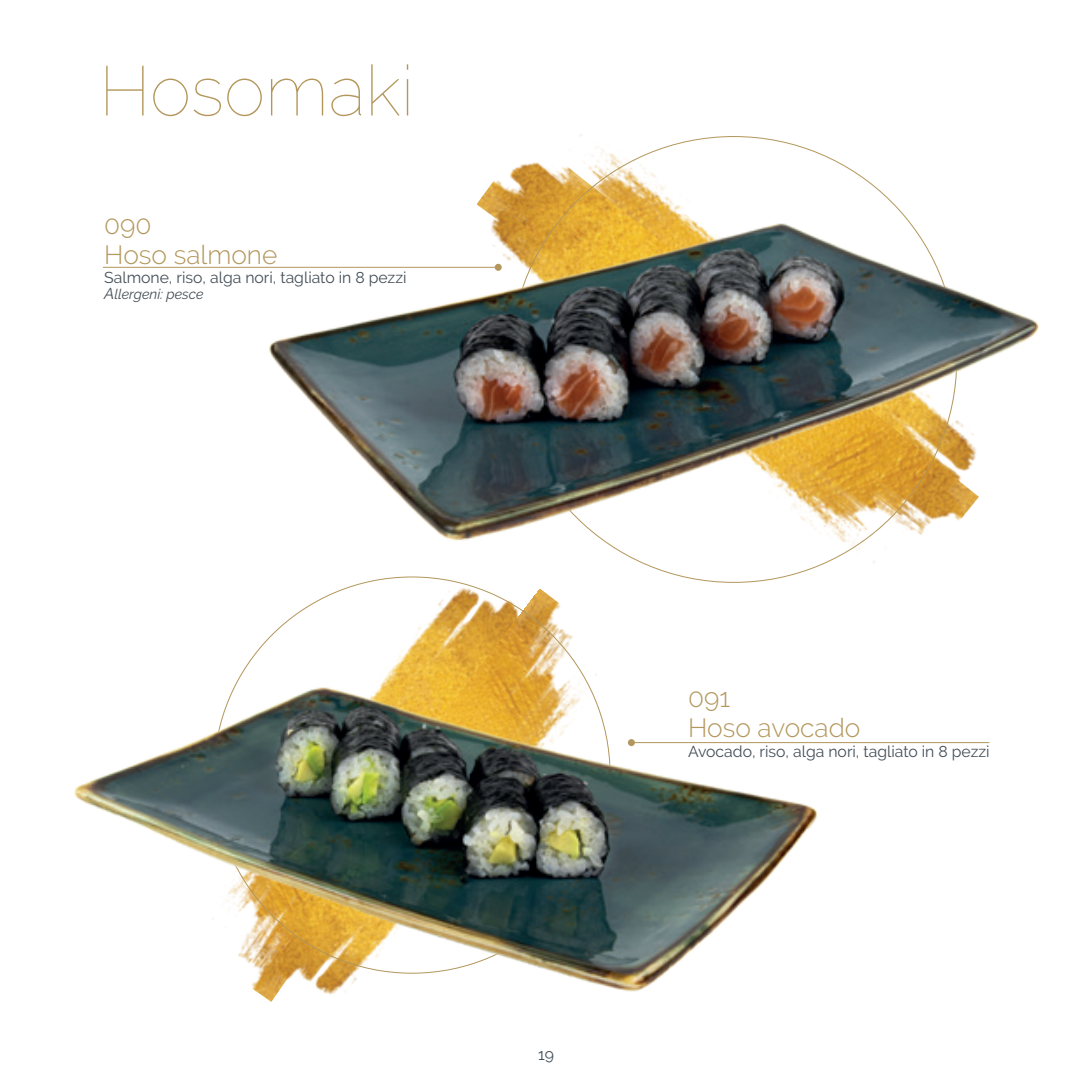
<style>
.page{position:relative;width:1092px;height:1092px;background:#fff}
.page>*{position:absolute;margin:0;border:0;box-sizing:border-box;transform-origin:0 0}
.t1{font:100 70px "Raleway";color:#b3975c}
.t2{font:300 26.25px "Raleway";color:#b3975c}
.t3{font:15.75px "Raleway";color:#434e57}
.t4{font:italic 14px "Raleway";color:#434e57}
.s1{font-size:15.75px}
</style>
<div class="page">
<img style="left:258px;top:588px;width:315px;height:61px">
<img style="left:443px;top:137px;width:455px;height:468px">
<img style="left:74px;top:649px;width:743px;height:353px">
<hr style="left:103px;top:267px;width:395px;height:1px;background:#b3975c">
<hr style="left:631px;top:742px;width:358px;height:1px;background:#b3975c">
<div style="left:628px;top:739px;width:7px;height:7px;background:#b3975c;border-radius:50%"></div>
<img style="left:252px;top:208px;width:787px;height:353px">
<p class="t1" style="left:99px;top:50px;width:316px">Hosomaki</p>
<p class="t2" style="left:104px;top:209px;width:49px">090</p>
<p class="t2" style="left:104px;top:239px;width:175px">Hoso salmone</p>
<p class="t3" style="left:104px;top:268px;width:304px">Salmone, riso, alga nori, tagliato in 8 pezzi</p>
<p class="t4" style="left:104px;top:286px;width:101px"><span class="s1">A</span>llergeni: pesce</p>
<p class="t3" style="left:538px;top:1045px;width:17px">19</p>
<p class="t2" style="left:688px;top:682px;width:44px">091</p>
<p class="t2" style="left:688px;top:712px;width:174px">Hoso avocado</p>
<p class="t3" style="left:688px;top:742px;width:303px">Avocado, riso, alga nori, tagliato in 8 pezzi</p>
</div>
